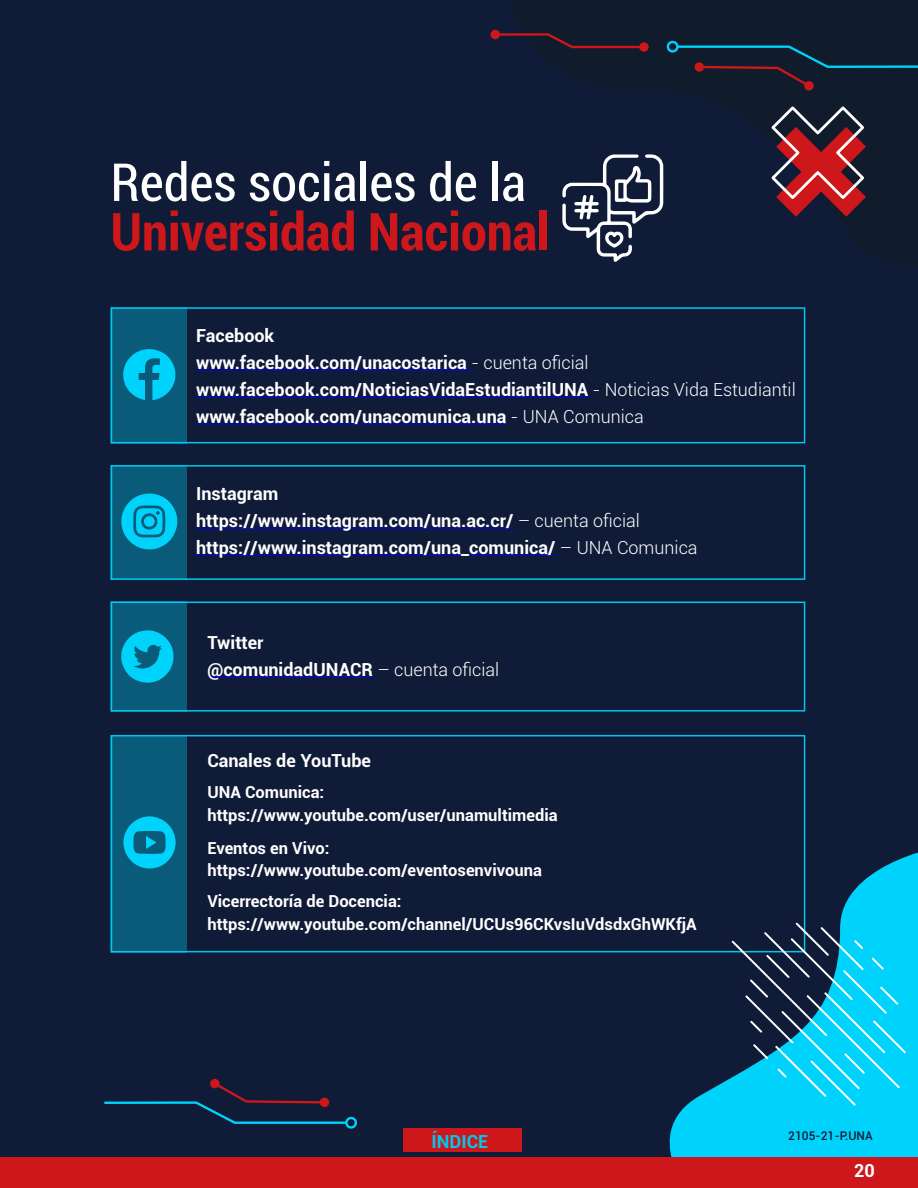
<style>
.page{position:relative;width:918px;height:1188px;background:#101b37}
.page>*{position:absolute;margin:0;border:0;box-sizing:border-box;transform-origin:0 0}
.t1{font:700 condensed 52.5px "Roboto";color:#cd171a}
.t2{font:condensed 52.5px "Roboto";color:#fff}
.t3{font:700 18px/27px "Roboto";color:#fff}
.t4{font:700 18px "Roboto";color:#01c8ef}
.t5{font:700 16.5px/22.5px "Roboto";color:#fff}
.t6{font:500 12px "Roboto";color:#101b37}
.s1{font-weight:300}
</style>
<div class="page">
<svg style="left:509px;top:0;width:409px;height:267px"></svg>
<svg style="left:769px;top:104px;width:98px;height:113px"></svg>
<svg style="left:637px;top:848px;width:281px;height:310px"></svg>
<div style="left:345px;top:1117px;width:12px;height:12px;border:2px solid #00d3fb;border-radius:50%"></div>
<svg style="left:104px;top:1081px;width:245px;height:44px"></svg>
<div style="left:210px;top:1079px;width:10px;height:9px;background:#cd171a;border-radius:50%"></div>
<div style="left:320px;top:1098px;width:9px;height:9px;background:#cd171a;border-radius:50%"></div>
<div style="left:667px;top:41px;width:12px;height:12px;border:2px solid #00d3fb;border-radius:50%"></div>
<svg style="left:494px;top:32px;width:152px;height:17px"></svg>
<div style="left:491px;top:30px;width:9px;height:9px;background:#cd171a;border-radius:50%"></div>
<div style="left:639px;top:42px;width:10px;height:10px;background:#cd171a;border-radius:50%"></div>
<svg style="left:675px;top:44px;width:243px;height:45px"></svg>
<div style="left:804px;top:81px;width:10px;height:10px;background:#cd171a;border-radius:50%"></div>
<div style="left:695px;top:62px;width:9px;height:10px;background:#cd171a;border-radius:50%"></div>
<hr style="left:196px;top:370px;width:275px;height:1px;background:#00f">
<hr style="left:196px;top:397px;width:392px;height:1px;background:#00f">
<hr style="left:196px;top:424px;width:311px;height:1px;background:#00f">
<div style="left:111px;top:307px;width:694px;height:136px;border:2px solid #01c8ef"></div>
<div style="left:111px;top:465px;width:694px;height:115px;border:2px solid #01c8ef"></div>
<div style="left:111px;top:602px;width:694px;height:110px;border:2px solid #01c8ef"></div>
<div style="left:111px;top:735px;width:694px;height:217px;border:2px solid #01c8ef"></div>
<div style="left:111px;top:307px;width:76px;height:136px;background:#0a5a7a"></div>
<div style="left:111px;top:465px;width:76px;height:115px;background:#0a5a7a"></div>
<div style="left:111px;top:602px;width:76px;height:110px;background:#0a5a7a"></div>
<div style="left:111px;top:735px;width:76px;height:217px;background:#0a5a7a"></div>
<svg style="left:123px;top:349px;width:52px;height:51px"></svg>
<svg style="left:121px;top:493px;width:56px;height:56px"></svg>
<div style="left:144px;top:516px;width:11px;height:11px;background:#00d3fb;border-radius:50%"></div>
<svg style="left:121px;top:630px;width:53px;height:53px"></svg>
<hr style="left:196px;top:528px;width:317px;height:1px;background:#00f">
<hr style="left:196px;top:555px;width:360px;height:1px;background:#00f">
<hr style="left:207px;top:677px;width:166px;height:1px;background:#00f">
<svg style="left:730px;top:921px;width:178px;height:186px"></svg>
<div style="left:0;top:1158px;width:918px;height:30px;background:#cd171a"></div>
<svg style="left:562px;top:154px;width:101px;height:108px"></svg>
<div style="left:403px;top:1128px;width:118px;height:24px;background:#cd171a"></div>
<svg style="left:123px;top:816px;width:53px;height:53px"></svg>
<h1 class="t2" style="left:111px;top:146px;width:417px">Redes sociales de la</h1>
<h1 class="t1" style="left:111px;top:195px;width:441px">Universidad Nacional</h1>
<p class="t3" style="left:196px;top:321px;width:601px">Facebook<br>www.facebook.com/unacostarica <span class="s1">- cuenta oficial </span>www.facebook.com/NoticiasVidaEstudiantilUNA <span class="s1">- Noticias Vida Estudiantil </span>www.facebook.com/unacomunica.una <span class="s1">- UNA Comunica</span></p>
<p class="t3" style="left:196px;top:479px;width:503px">Instagram<br>https://www.instagram.com/una.ac.cr/ <span class="s1">– cuenta oficial </span>https://www.instagram.com/una_comunica/ <span class="s1">– UNA Comunica</span></p>
<p class="t3" style="left:207px;top:629px;width:294px">Twitter<br>@comunidadUNACR <span class="s1">– cuenta oficial</span></p>
<p class="t3" style="left:207px;top:747px;width:165px">Canales de YouTube</p>
<p class="t5" style="left:207px;top:781px;width:352px">UNA Comunica: https://www.youtube.com/user/unamultimedia</p>
<p class="t5" style="left:207px;top:836px;width:336px">Eventos en Vivo: https://www.youtube.com/eventosenvivouna</p>
<p class="t5" style="left:207px;top:890px;width:491px">Vicerrectoría de Docencia: https://www.youtube.com/channel/UCUs96CKvsIuVdsdxGhWKfjA</p>
<p class="t4" style="left:432px;top:1128px;width:58px">ÍNDICE</p>
<p class="t6" style="left:788px;top:1128px;width:86px">2105-21-P.UNA</p>
<p class="t3" style="left:854px;top:1157px;width:22px">20</p>
</div>
